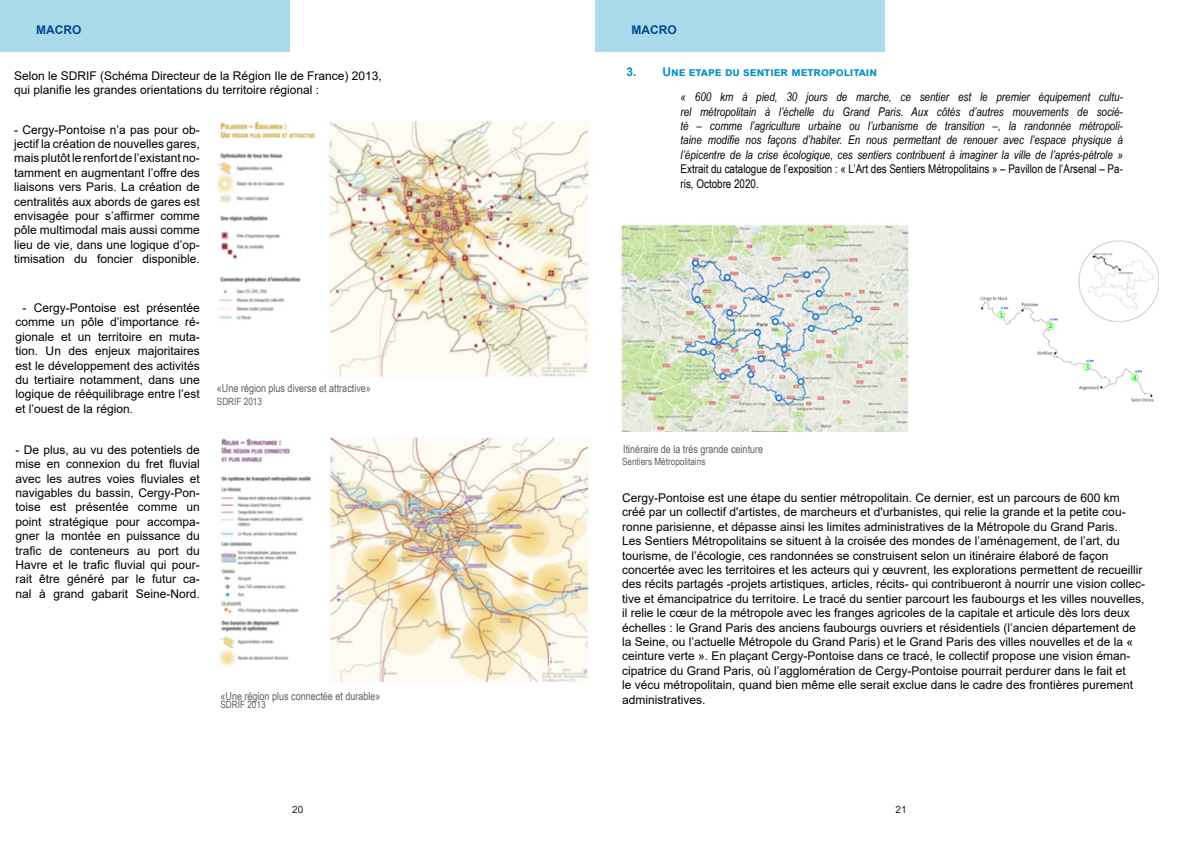
<style>
.page{position:relative;width:1191px;height:842px;background:#fff}
.page>*{position:absolute;margin:0;border:0;box-sizing:border-box;transform-origin:0 0}
.t1{font:12px/14.4px "Arial";color:#000;text-align:justify}
.t2{font:italic 12px/14.4px "Arial Narrow";color:#000;text-align:justify}
.t3{font:12px/14.4px "Arial Narrow";color:#000}
.t4{font:700 12px "Arial";color:#0090c4}
.t5{font:700 12px "Arial";color:#004a92}
.t6{font:11px "Arial Narrow";color:#5f5e5d}
.t7{font:10px "Arial Narrow";color:#5f5e5d}
.t8{font:10px "Arial";color:#212021}
</style>
<div class="page">
<div style="left:0;top:0;width:289px;height:51px;background:#abdaeb"></div>
<img style="left:218px;top:120px;width:371px;height:258px">
<img style="left:218px;top:438px;width:371px;height:245px">
<div style="left:595px;top:0;width:289px;height:51px;background:#abdaeb"></div>
<img style="left:619px;top:223px;width:290px;height:208px">
<img style="left:980px;top:241px;width:178px;height:160px">
<p class="t5" style="left:36px;top:22px;width:47px">MACRO</p>
<p class="t1" style="left:14px;top:68px;width:369px">Selon le SDRIF (Schéma Directeur de la Région Ile de France) 2013, qui planifie les grandes orientations du territoire régional :</p>
<p class="t1" style="left:14px;top:122px;width:187px">- Cergy-Pontoise n’a pas pour ob&shy;jectif la création de nouvelles gares, mais plutôt le renfort de l’existant no&shy;tamment en augmentant l’offre des liaisons vers Paris. La création de centralités aux abords de gares est envisagée pour s’affirmer comme pôle multimodal mais aussi comme lieu de vie, dans une logique d’op&shy;timisation du foncier disponible.</p>
<p class="t1" style="left:16px;top:301px;width:186px;text-indent:7px">- Cergy-Pontoise est présentée comme un pôle d’importance ré&shy;gionale et un territoire en muta&shy;tion. Un des enjeux majoritaires est le développement des activités du tertiaire notamment, dans une logique de rééquilibrage entre l’est et l’ouest de la région.</p>
<p class="t1" style="left:16px;top:442px;width:186px">- De plus, au vu des potentiels de mise en connexion du fret fluvial avec les autres voies fluviales et navigables du bassin, Cergy-Pon&shy;toise est présentée comme un point stratégique pour accompa&shy;gner la montée en puissance du trafic de conteneurs au port du Havre et le trafic fluvial qui pour&shy;rait être généré par le futur ca&shy;nal à grand gabarit Seine-Nord.</p>
<p class="t6" style="left:217px;top:380px;width:155px">«Une région plus diverse et attractive»</p>
<p class="t7" style="left:217px;top:394px;width:6px">SDRI</p>
<p class="t7" style="left:236px;top:394px;width:27px">F 2013</p>
<p class="t6" style="left:220px;top:688px;width:161px">«Une région plus connectée et durable»</p>
<p class="t7" style="left:220px;top:697px;width:6px">SDRI</p>
<p class="t7" style="left:240px;top:697px;width:27px">F 2013</p>
<p class="t5" style="left:631px;top:22px;width:47px">MACRO</p>
<p class="t4" style="left:626px;top:64px;width:252px">3. Une etape du sentier metropolitain</p>
<p class="t2" style="left:680px;top:90px;width:444px">« 600 km à pied, 30 jours de marche, ce sentier est le premier équipement cultu&shy;rel métropolitain à l’échelle du Grand Paris. Aux côtés d’autres mouvements de socié&shy;té – comme l’agriculture urbaine ou l’urbanisme de transition –, la randonnée métropoli&shy;taine modifie nos façons d’habiter. En nous permettant de renouer avec l’espace physique à l’épicentre de la crise écologique, ces sentiers contribuent à imaginer la ville de l’après-pétrole »</p>
<p class="t3" style="left:680px;top:161px;width:444px">Extrait du catalogue de l’exposition : « L’Art des Sentiers Métropolitains » – Pavillon de l’Arsenal – Pa&shy;ris, Octobre 2020.</p>
<p class="t6" style="left:623px;top:441px;width:141px">Itinéraire de la très grande ceinture</p>
<p class="t7" style="left:622px;top:455px;width:85px">Sentiers Métropolitains</p>
<p class="t1" style="left:622px;top:490px;width:524px;text-align:left">Cergy-Pontoise est une étape du sentier métropolitain. Ce dernier, est un parcours de 600 km créé par un collectif d'artistes, de marcheurs et d'urbanistes, qui relie la grande et la petite cou&shy;ronne parisienne, et dépasse ainsi les limites administratives de la Métropole du Grand Paris.<br>Les Sentiers Métropolitains se situent à la croisée des mondes de l’aménagement, de l’art, du tourisme, de l’écologie, ces randonnées se construisent selon un itinéraire élaboré de façon concertée avec les territoires et les acteurs qui y œuvrent, les explorations permettent de recueillir des récits partagés -projets artistiques, articles, récits- qui contribueront à nourrir une vision collec&shy;tive et émancipatrice du territoire. Le tracé du sentier parcourt les faubourgs et les villes nouvelles, il relie le cœur de la métropole avec les franges agricoles de la capitale et articule dès lors deux échelles : le Grand Paris des anciens faubourgs ouvriers et résidentiels (l’ancien département de la Seine, ou l’actuelle Métropole du Grand Paris) et le Grand Paris des villes nouvelles et de la « ceinture verte ». En plaçant Cergy-Pontoise dans ce tracé, le collectif propose une vision éman&shy;cipatrice du Grand Paris, où l’agglomération de Cergy-Pontoise pourrait perdurer dans le fait et<br>le vécu métropolitain, quand bien même elle serait exclue dans le cadre des frontières purement administratives.</p>
<p class="t8" style="left:292px;top:803px;width:13px">20</p>
<p class="t8" style="left:895px;top:803px;width:13px">21</p>
</div>
